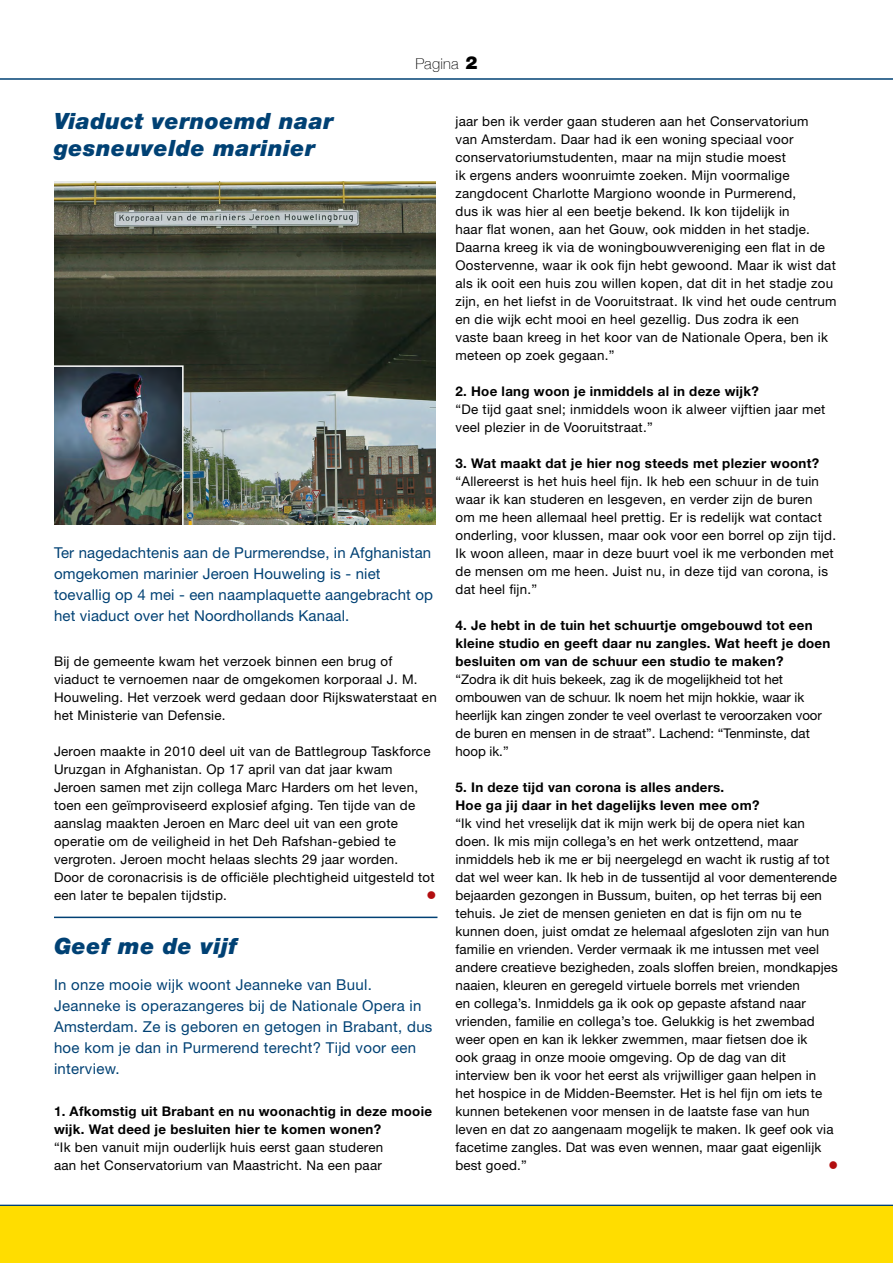
<style>
.page{position:relative;width:893px;height:1263px;background:#fff}
.page>*{position:absolute;margin:0;border:0;box-sizing:border-box;transform-origin:0 0}
.H1__Kop{font:italic 900 22.5px/27px "Helvetica Neue";letter-spacing:.02em;color:#004174}
.H__Introtekst{font:15px/21px "Helvetica Neue";letter-spacing:.01em;color:#004174}
.t1{font:100 15px "Helvetica Neue";letter-spacing:.02em;color:#000}
.P__Tekst_plat{font:13.35px/18px "Helvetica Neue";letter-spacing:.02em;color:#000}
.P__Tekst_plat-2{font:700 13.35px/18px "Helvetica Neue";letter-spacing:.02em;color:#000}
.P__Tekst_plat-3{font:13.35px/18px "Helvetica Neue";color:#000}
.P__Tekst_plat-4{font:13.35px "Wingdings";color:#b20e10}
.s1{font-weight:900;font-size:18px}
</style>
<div class="page">
<hr style="left:0;top:78px;width:893px;height:2px;background:#004174">
<hr style="left:0;top:1205px;width:893px;height:1px;background:#004174">
<div style="left:0;top:1206px;width:893px;height:57px;background:#fd0"></div>
<hr style="left:54px;top:917px;width:383px;height:1px;background:#004174">
<img style="left:54px;top:181px;width:382px;height:343px">
<img style="left:54px;top:365px;width:130px;height:160px">
<p class="t1" style="left:415px;top:52px;width:63px">Pagina <span class="s1">2</span></p>
<h1 class="H1__Kop" style="left:54px;top:107px;width:281px">Viaduct vernoemd naar gesneuvelde marinier</h1>
<p class="H__Introtekst" style="left:54px;top:542px;width:381px">Ter nagedachtenis aan de Purmerendse, in Afghanistan omgekomen marinier Jeroen Houweling is - niet toevallig op 4 mei - een naamplaquette aangebracht op het viaduct over het Noordhollands Kanaal.</p>
<p class="P__Tekst_plat" style="left:54px;top:652px;width:384px">Bij de gemeente kwam het verzoek binnen een brug of viaduct te vernoemen naar de omgekomen korporaal J. M.<br>Houweling. Het verzoek werd gedaan door Rijkswaterstaat en het Ministerie van Defensie.</p>
<p class="P__Tekst_plat" style="left:54px;top:742px;width:378px">Jeroen maakte in 2010 deel uit van de Battlegroup Taskforce Uruzgan in Afghanistan. Op 17 april van dat jaar kwam Jeroen samen met zijn collega Marc Harders om het leven, toen een geïmproviseerd explosief afging. Ten tijde van de aanslag maakten Jeroen en Marc deel uit van een grote operatie om de veiligheid in het Deh Rafshan-gebied te vergroten. Jeroen mocht helaas slechts 29 jaar worden.</p>
<p class="P__Tekst_plat" style="left:54px;top:868px;width:382px">Door de coronacrisis is de officiële plechtigheid uitgesteld tot een later te bepalen tijdstip.</p>
<p class="P__Tekst_plat-4" style="left:427px;top:888px;width:11px">●</p>
<h1 class="H1__Kop" style="left:54px;top:932px;width:185px">Geef me de vijf</h1>
<p class="H__Introtekst" style="left:54px;top:974px;width:380px">In onze mooie wijk woont Jeanneke van Buul.<br>Jeanneke is operazangeres bij de Nationale Opera in Amsterdam. Ze is geboren en getogen in Brabant, dus hoe kom je dan in Purmerend terecht? Tijd voor een interview.</p>
<p class="P__Tekst_plat-2" style="left:54px;top:1102px;width:380px">1. Afkomstig uit Brabant en nu woonachtig in deze mooie wijk. Wat deed je besluiten hier te komen wonen?</p>
<p class="P__Tekst_plat" style="left:54px;top:1138px;width:331px">“Ik ben vanuit mijn ouderlijk huis eerst gaan studeren aan het Conservatorium van Maastricht. Na een paar</p>
<p class="P__Tekst_plat" style="left:455px;top:112px;width:383px">jaar ben ik verder gaan studeren aan het Conservatorium<br>van Amsterdam. Daar had ik een woning speciaal voor conservatoriumstudenten, maar na mijn studie moest<br>ik ergens anders woonruimte zoeken. Mijn voormalige zangdocent Charlotte Margiono woonde in Purmerend,<br>dus ik was hier al een beetje bekend. Ik kon tijdelijk in<br>haar flat wonen, aan het Gouw, ook midden in het stadje.<br>Daarna kreeg ik via de woningbouwvereniging een flat in de Oostervenne, waar ik ook fijn hebt gewoond. Maar ik wist dat als ik ooit een huis zou willen kopen, dat dit in het stadje zou zijn, en het liefst in de Vooruitstraat. Ik vind het oude centrum en die wijk echt mooi en heel gezellig. Dus zodra ik een<br>vaste baan kreeg in het koor van de Nationale Opera, ben ik meteen op zoek gegaan.”</p>
<p class="P__Tekst_plat-2" style="left:455px;top:382px;width:305px">2. Hoe lang woon je inmiddels al in deze wijk?</p>
<p class="P__Tekst_plat" style="left:455px;top:400px;width:371px">“De tijd gaat snel; inmiddels woon ik alweer vijftien jaar met veel plezier in de Vooruitstraat.”</p>
<p class="P__Tekst_plat-2" style="left:455px;top:454px;width:365px">3. Wat maakt dat je hier nog steeds met plezier woont?</p>
<p class="P__Tekst_plat" style="left:455px;top:472px;width:382px">“Allereerst is het huis heel fijn. Ik heb een schuur in de tuin waar ik kan studeren en lesgeven, en verder zijn de buren<br>om me heen allemaal heel prettig. Er is redelijk wat contact onderling, voor klussen, maar ook voor een borrel op zijn tijd.<br>Ik woon alleen, maar in deze buurt voel ik me verbonden met de mensen om me heen. Juist nu, in deze tijd van corona, is dat heel fijn.”</p>
<p class="P__Tekst_plat-2" style="left:455px;top:616px;width:376px">4. Je hebt in de tuin het schuurtje omgebouwd tot een kleine studio en geeft daar nu zangles. Wat heeft je doen besluiten om van de schuur een studio te maken?</p>
<p class="P__Tekst_plat-3" style="left:455px;top:670px;width:368px">“Zodra ik dit huis bekeek, zag ik de mogelijkheid tot het ombouwen van de schuur. Ik noem het mijn hokkie, waar ik heerlijk kan zingen zonder te veel overlast te veroorzaken voor de buren en mensen in de straat”. Lachend: “Tenminste, dat hoop ik.”</p>
<p class="P__Tekst_plat-2" style="left:455px;top:778px;width:305px">5. In deze tijd van corona is alles anders.<br>Hoe ga jij daar in het dagelijks leven mee om?</p>
<p class="P__Tekst_plat" style="left:455px;top:814px;width:384px">“Ik vind het vreselijk dat ik mijn werk bij de opera niet kan doen. Ik mis mijn collega’s en het werk ontzettend, maar inmiddels heb ik me er bij neergelegd en wacht ik rustig af tot dat wel weer kan. Ik heb in de tussentijd al voor dementerende bejaarden gezongen in Bussum, buiten, op het terras bij een tehuis. Je ziet de mensen genieten en dat is fijn om nu te kunnen doen, juist omdat ze helemaal afgesloten zijn van hun familie en vrienden. Verder vermaak ik me intussen met veel andere creatieve bezigheden, zoals sloffen breien, mondkapjes naaien, kleuren en geregeld virtuele borrels met vrienden<br>en collega’s. Inmiddels ga ik ook op gepaste afstand naar vrienden, familie en collega’s toe. Gelukkig is het zwembad weer open en kan ik lekker zwemmen, maar fietsen doe ik</p>
<p class="P__Tekst_plat" style="left:455px;top:1048px;width:380px">ook graag in onze mooie omgeving. Op de dag van dit interview ben ik voor het eerst als vrijwilliger gaan helpen in het hospice in de Midden-Beemster. Het is hel fijn om iets te kunnen betekenen voor mensen in de laatste fase van hun leven en dat zo aangenaam mogelijk te maken. Ik geef ook via facetime zangles. Dat was even wennen, maar gaat eigenlijk best goed.”</p>
<p class="P__Tekst_plat-4" style="left:828px;top:1158px;width:11px">●</p>
</div>
